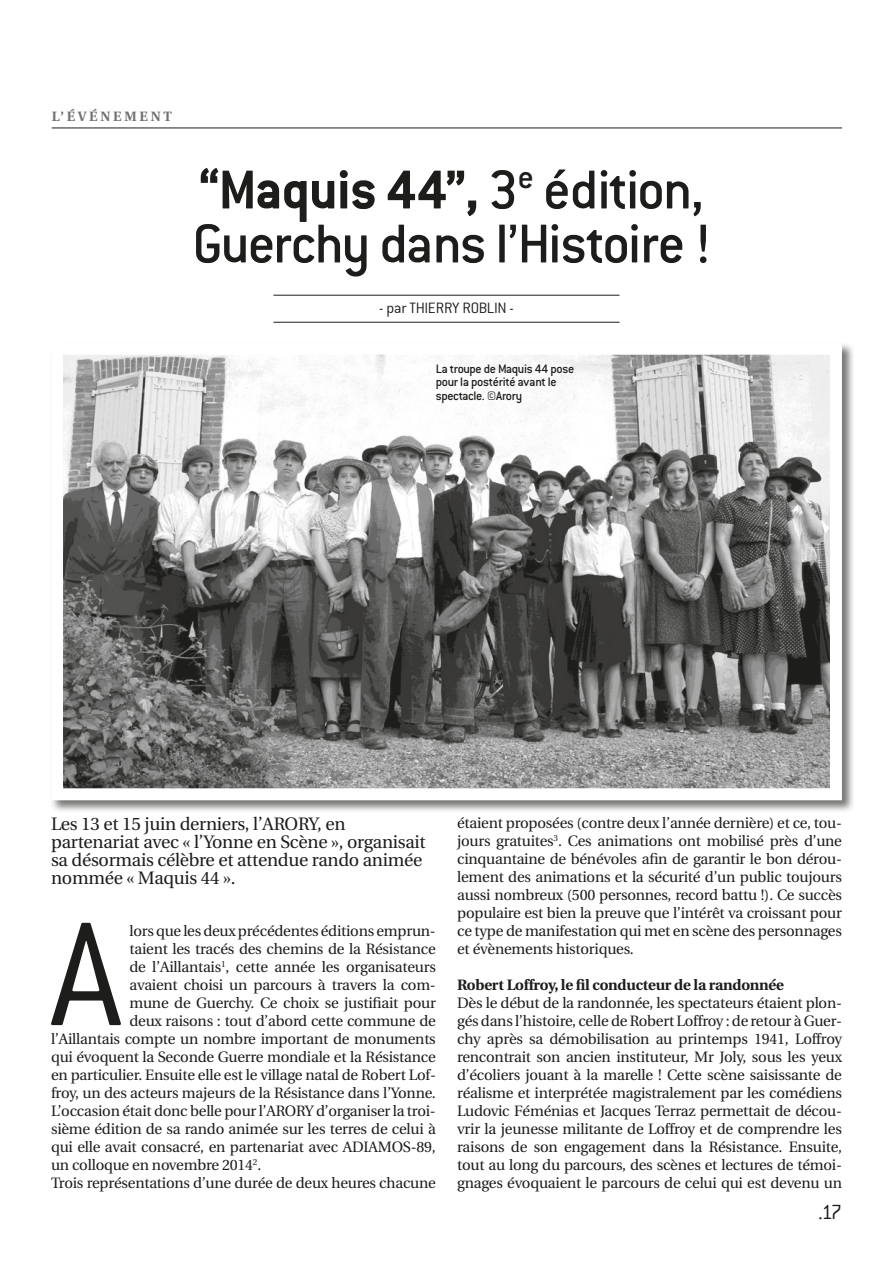
<style>
.page{position:relative;width:893px;height:1263px;background:#fff}
.page>*{position:absolute;margin:0;border:0;box-sizing:border-box;transform-origin:0 0}
.t1{font:500 60px/54px "Conduit ITC";letter-spacing:-.02em;color:#1d1d1b}
.t2{font:300 22.5px "Conduit ITC";color:#1d1d1b}
.t3{font:18px/18px "Utopia";letter-spacing:-.015em;color:#1d1d1b}
.t4{font:300 16.5px "Conduit ITC";letter-spacing:-.015em;color:#1d1d1b}
.t5{font:15px/18px "Utopia";letter-spacing:-.015em;color:#1d1d1b;text-align:justify}
.t6{font:700 15px "Utopia";letter-spacing:-.015em;color:#1d1d1b}
.t7{font:500 13.5px/13.5px "Conduit ITC";letter-spacing:-.03em;color:#1d1d1b}
.t8{font:700 13.5px "Utopia";letter-spacing:.2em;color:#70706f}
.s1{font-weight:700}
</style>
<div class="page">
<hr style="left:52px;top:128px;width:790px;height:1px;background:#1d1d1b">
<hr style="left:273px;top:295px;width:347px;height:1px;background:#1d1d1b">
<hr style="left:273px;top:322px;width:347px;height:1px;background:#1d1d1b">
<div style="left:50px;top:342px;width:805px;height:471px;background:#1d1d1b;opacity:.6"></div>
<img style="left:64px;top:356px;width:765px;height:431px">
<svg style="left:51px;top:923px;width:70px;height:102px"></svg>
<p class="t8" style="left:52px;top:108px;width:121px">l’événement</p>
<h1 class="t1" style="left:192px;top:162px;width:519px"><span class="s1">“Maquis 44”,</span> 3<sup>e</sup> édition,<br>Guerchy dans l’Histoire !</h1>
<p class="t4" style="left:379px;top:299px;width:136px">- PAR THIERRY ROBLIN -</p>
<p class="t7" style="left:436px;top:362px;width:140px">La troupe de Maquis 44 pose pour la postérité avant le spectacle. ©Arory</p>
<p class="t3" style="left:51px;top:815px;width:376px">Les 13 et 15 juin derniers, l’ARORY, en partenariat avec « l’Yonne en Scène », organisait sa désormais célèbre et attendue rando animée nommée « Maquis 44 ».</p>
<p class="t5" style="left:129px;top:922px;width:308px">lors que les deux précédentes éditions emprun-</p>
<p class="t5" style="left:129px;top:940px;width:308px">taient les tracés des chemins de la Résistance</p>
<p class="t5" style="left:129px;top:958px;width:308px">de l’Aillantais<sup>1</sup>, cette année les organisateurs</p>
<p class="t5" style="left:129px;top:976px;width:308px">avaient choisi un parcours à travers la com-</p>
<p class="t5" style="left:129px;top:994px;width:308px">mune de Guerchy. Ce choix se justifiait pour</p>
<p class="t5" style="left:129px;top:1012px;width:308px">deux raisons : tout d’abord cette commune de</p>
<p class="t5" style="left:51px;top:1030px;width:386px">l’Aillantais compte un nombre important de monuments</p>
<p class="t5" style="left:51px;top:1048px;width:386px">qui évoquent la Seconde Guerre mondiale et la Résistance</p>
<p class="t5" style="left:51px;top:1066px;width:386px">en particulier. Ensuite elle est le village natal de Robert Lof-</p>
<p class="t5" style="left:51px;top:1084px;width:386px">froy, un des acteurs majeurs de la Résistance dans l’Yonne.</p>
<p class="t5" style="left:51px;top:1102px;width:386px">L’occasion était donc belle pour l’ARORY d’organiser la troi-</p>
<p class="t5" style="left:51px;top:1120px;width:386px">sième édition de sa rando animée sur les terres de celui à</p>
<p class="t5" style="left:51px;top:1138px;width:386px">qui elle avait consacré, en partenariat avec ADIAMOS-89,</p>
<p class="t5" style="left:51px;top:1156px;width:212px">un colloque en novembre 2014<sup>2</sup>.</p>
<p class="t5" style="left:51px;top:1174px;width:386px">Trois représentations d’une durée de deux heures chacune</p>
<p class="t5" style="left:457px;top:814px;width:386px">étaient proposées (contre deux l’année dernière) et ce, tou&shy;jours gratuites<sup>3</sup>. Ces animations ont mobilisé près d’une cinquantaine de bénévoles afin de garantir le bon dérou&shy;lement des animations et la sécurité d’un public toujours aussi nombreux (500 personnes, record battu !). Ce succès populaire est bien la preuve que l’intérêt va croissant pour ce type de manifestation qui met en scène des personnages et évènements historiques.</p>
<p class="t6" style="left:457px;top:976px;width:328px">Robert Loffroy, le fil conducteur de la randonnée</p>
<p class="t5" style="left:457px;top:994px;width:386px">Dès le début de la randonnée, les spectateurs étaient plon&shy;gés dans l’histoire, celle de Robert Loffroy : de retour à Guer&shy;chy après sa démobilisation au printemps 1941, Loffroy rencontrait son ancien instituteur, Mr Joly, sous les yeux d’écoliers jouant à la marelle ! Cette scène saisissante de réalisme et interprétée magistralement par les comédiens Ludovic Féménias et Jacques Terraz permettait de décou&shy;vrir la jeunesse militante de Loffroy et de comprendre les raisons de son engagement dans la Résistance. Ensuite, tout au long du parcours, des scènes et lectures de témoi&shy;gnages évoquaient le parcours de celui qui est devenu un</p>
<h2 class="t2" style="left:818px;top:1199px;width:25px">.17</h2>
</div>
